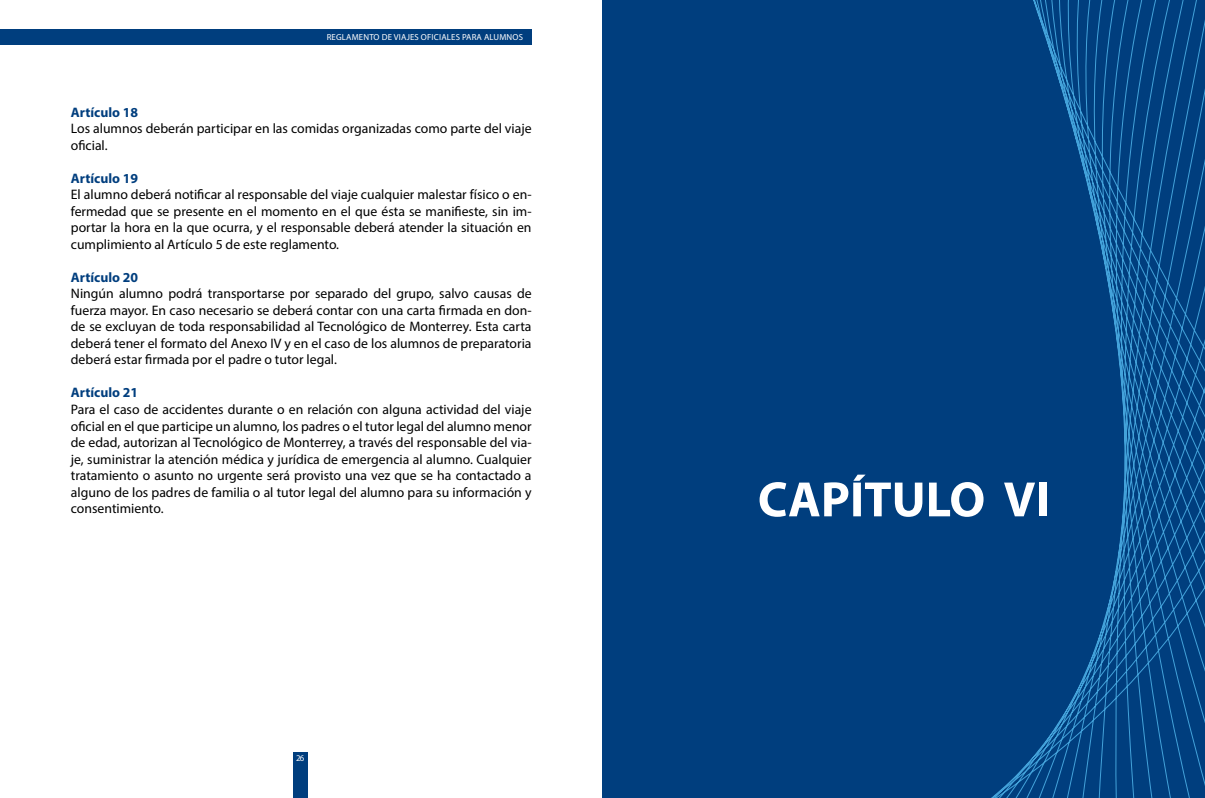
<style>
.page{position:relative;width:1205px;height:798px;background:#fff}
.page>*{position:absolute;margin:0;border:0;box-sizing:border-box;transform-origin:0 0}
.t1{font:700 50px "Myriad Pro";color:#fff}
.t2{font:13.75px/16.5px "Myriad Pro";color:#000;text-align:justify}
.t3{font:700 13.75px "Myriad Pro";color:#003e7e}
.t4{font:8.75px "Myriad Pro";letter-spacing:.02em;color:#fff}
</style>
<div class="page">
<div style="left:293px;top:752px;width:14px;height:45px;background:#003e7e"></div>
<div style="left:602px;top:0;width:603px;height:797px;background:#003e7e"></div>
<svg style="left:992px;top:0;width:213px;height:797px"></svg>
<div style="left:0;top:29px;width:532px;height:15px;background:#003e7e"></div>
<p class="t4" style="left:327px;top:32px;width:198px">REGLAMENTO DE VIAJES OFICIALES PARA ALUMNOS</p>
<p class="t3" style="left:71px;top:103px;width:69px">Artículo 18</p>
<p class="t2" style="left:71px;top:120px;width:462px">Los alumnos deberán participar en las comidas organizadas como parte del viaje oficial.</p>
<p class="t3" style="left:71px;top:169px;width:69px">Artículo 19</p>
<p class="t2" style="left:71px;top:186px;width:462px">El alumno deberá notificar al responsable del viaje cualquier malestar físico o en&shy;fermedad que se presente en el momento en el que ésta se manifieste, sin im&shy;portar la hora en la que ocurra, y el responsable deberá atender la situación en cumplimiento al Artículo 5 de este reglamento.</p>
<p class="t3" style="left:71px;top:268px;width:69px">Artículo 20</p>
<p class="t2" style="left:71px;top:285px;width:462px">Ningún alumno podrá transportarse por separado del grupo, salvo causas de fuerza mayor. En caso necesario se deberá contar con una carta firmada en don&shy;de se excluyan de toda responsabilidad al Tecnológico de Monterrey. Esta carta deberá tener el formato del Anexo IV y en el caso de los alumnos de preparatoria deberá estar firmada por el padre o tutor legal.</p>
<p class="t3" style="left:71px;top:384px;width:69px">Artículo 21</p>
<p class="t2" style="left:71px;top:401px;width:462px">Para el caso de accidentes durante o en relación con alguna actividad del viaje oficial en el que participe un alumno, los padres o el tutor legal del alumno menor de edad, autorizan al Tecnológico de Monterrey, a través del responsable del via&shy;je, suministrar la atención médica y jurídica de emergencia al alumno. Cualquier tratamiento o asunto no urgente será provisto una vez que se ha contactado a alguno de los padres de familia o al tutor legal del alumno para su información y consentimiento.</p>
<p class="t4" style="left:296px;top:752px;width:10px">26</p>
<h1 class="t1" style="left:758px;top:466px;width:293px">CAPÍTULO VI</h1>
</div>
